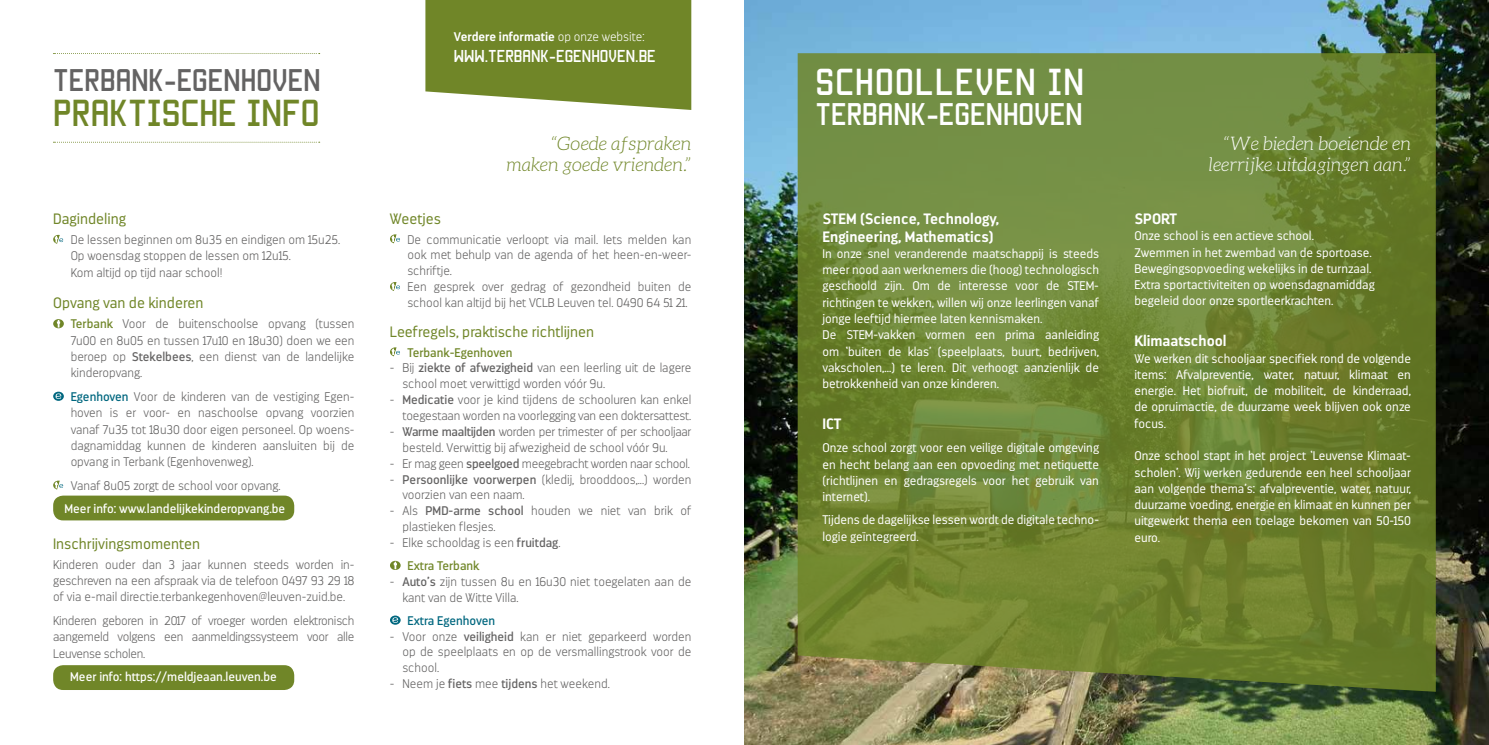
<style>
.page{position:relative;width:1489px;height:745px;background:#fff}
.page>*{position:absolute;margin:0;border:0;box-sizing:border-box;transform-origin:0 0}
.t1{font:30px "Manteka";color:#708628}
.t2{font:30px "Manteka";letter-spacing:.04em;color:#fff}
.t3{font:25px "Manteka";color:#fff}
.t4{font:25px "Manteka";color:#646363}
.t5{font:italic 300 18.75px/21.2px "Aleo";color:#fff;text-align:right}
.t6{font:italic 300 18.75px/21.2px "Aleo";color:#708628;text-align:right}
.t7{font:300 15px "Darwin";color:#708628}
.t8{font:700 15px/17.5px "Darwin";color:#fff}
.t9{font:13.75px "Manteka";color:#fff}
.t10{font:200 12.5px/16.4px "Darwin";color:#646363}
.t11{font:300 12.5px/16.2px "Darwin";color:#fff}
.t12{font:12.5px "Darwin";color:#fff}
.t13{font:200 12.5px "Darwin";letter-spacing:-.02em;color:#646363}
.t14{font:700 12.5px "Darwin";color:#fff}
.t15{font:12.5px "Darwin";color:#708628}
.t16{font:12.5px "Darwin";color:#00677f}
.s1{font-weight:400;color:#708628}
.s2{font-weight:400}
.s3{font-weight:400;color:#00677f}
.s4{font-weight:200}
</style>
<div class="page">
<div style="left:53px;top:664px;width:241px;height:25px;background:#708628;border-radius:10px"></div>
<svg style="left:53px;top:53px;width:267px;height:1px"></svg>
<svg style="left:425px;top:0;width:266px;height:110px;background:#7d913c"></svg>
<svg style="left:390px;top:234px;width:10px;height:9px"></svg>
<svg style="left:390px;top:282px;width:10px;height:9px"></svg>
<svg style="left:390px;top:347px;width:10px;height:9px"></svg>
<svg style="left:390px;top:560px;width:10px;height:9px"></svg>
<svg style="left:394px;top:561px;width:3px;height:7px"></svg>
<svg style="left:390px;top:615px;width:10px;height:9px"></svg>
<svg style="left:392px;top:617px;width:6px;height:5px"></svg>
<div style="left:53px;top:495px;width:241px;height:25px;background:#708628;border-radius:10px"></div>
<svg style="left:53px;top:235px;width:11px;height:9px"></svg>
<svg style="left:53px;top:319px;width:11px;height:9px"></svg>
<svg style="left:57px;top:320px;width:3px;height:7px"></svg>
<svg style="left:53px;top:391px;width:11px;height:9px"></svg>
<svg style="left:56px;top:393px;width:5px;height:6px"></svg>
<svg style="left:53px;top:480px;width:11px;height:9px"></svg>
<img style="left:744px;top:0;width:744px;height:744px">
<svg style="left:797px;top:53px;width:638px;height:638px;background:#708536"></svg>
<svg style="left:53px;top:142px;width:267px;height:1px"></svg>
<h2 class="t4" style="left:53px;top:63px;width:269px">TERBANK-EGENHOVEN</h2>
<h1 class="t1" style="left:53px;top:92px;width:268px">PRAKTISCHE INFO</h1>
<p class="t7" style="left:53px;top:210px;width:74px">Dagindeling</p>
<p class="t10" style="left:71px;top:231px;width:271px">De lessen beginnen om 8u35 en eindigen om 15u25.<br>Op woensdag stoppen de lessen om 12u15.<br>Kom altijd op tijd naar school!</p>
<p class="t7" style="left:53px;top:294px;width:152px">Opvang van de kinderen</p>
<p class="t10" style="left:71px;top:315px;width:285px;text-align:justify"><span class="s1">Terbank</span> Voor de buitenschoolse opvang (tussen 7u00 en 8u05 en tussen 17u10 en 18u30) doen we een beroep op <span class="s2">Stekelbees</span>, een dienst van de landelijke kinderopvang.</p>
<p class="t10" style="left:71px;top:388px;width:285px;text-align:justify"><span class="s3">Egenhoven</span> Voor de kinderen van de vestiging Egen&shy;hoven is er voor- en naschoolse opvang voorzien vanaf 7u35 tot 18u30 door eigen personeel. Op woens&shy;dagnamiddag kunnen de kinderen aansluiten bij de opvang in Terbank (Egenhovenweg).</p>
<p class="t10" style="left:71px;top:477px;width:211px">Vanaf 8u05 zorgt de school voor opvang.</p>
<p class="t12" style="left:65px;top:501px;width:222px">Meer info: www.landelijkekinderopvang.be</p>
<p class="t7" style="left:53px;top:534px;width:148px">Inschrijvingsmomenten</p>
<p class="t10" style="left:53px;top:556px;width:303px;text-align:justify">Kinderen ouder dan 3 jaar kunnen steeds worden in&shy;geschreven na een afspraak via de telefoon 0497 93 29 18 of via e-mail directie.terbankegenhoven@leuven-zuid.be.</p>
<p class="t10" style="left:53px;top:612px;width:303px;text-align:justify">Kinderen geboren in 2017 of vroeger worden elektronisch aangemeld volgens een aanmeldingssysteem voor alle Leuvense scholen.</p>
<p class="t12" style="left:70px;top:668px;width:208px">Meer info: https://meldjeaan.leuven.be</p>
<p class="t14" style="left:454px;top:29px;width:192px">Verdere informatie <span class="s4">op onze website:</span></p>
<p class="t9" style="left:454px;top:47px;width:203px">WWW.TERBANK-EGENHOVEN.BE</p>
<h3 class="t6" style="left:506px;top:132px;width:186px">“Goede afspraken maken goede vrienden.”</h3>
<p class="t7" style="left:390px;top:210px;width:52px">Weetjes</p>
<p class="t10" style="left:407px;top:231px;width:285px;line-height:15.9px">De communicatie verloopt via mail. Iets melden kan ook met behulp van de agenda of het heen-en-weer&shy;schriftje.<br>Een gesprek over gedrag of gezondheid buiten de school kan altijd bij het VCLB Leuven tel. 0490 64 51 21.</p>
<p class="t7" style="left:390px;top:323px;width:206px">Leefregels, praktische richtlijnen</p>
<p class="t15" style="left:407px;top:344px;width:107px">Terbank-Egenhoven</p>
<p class="t10" style="left:402px;top:360px;width:290px;line-height:15.9px;text-indent:-12px">- Bij <span class="s2">ziekte of afwezigheid</span> van een leerling uit de lagere school moet verwittigd worden vóór 9u.</p>
<p class="t10" style="left:390px;top:392px;width:303px;line-height:15.9px;text-align:right">- <span class="s2">Medicatie</span> voor je kind tijdens de schooluren kan enkel toegestaan worden na voorlegging van een doktersattest.</p>
<p class="t10" style="left:402px;top:423px;width:290px;line-height:15.9px;text-indent:-12px">- <span class="s2">Warme maaltijden</span> worden per trimester of per schooljaar besteld. Verwittig bij afwezigheid de school vóór 9u.</p>
<p class="t13" style="left:390px;top:455px;width:301px">- Er mag geen <span class="s2">speelgoed</span> meegebracht worden naar school.</p>
<p class="t10" style="left:402px;top:471px;width:290px;line-height:15.9px;text-indent:-12px">- <span class="s2">Persoonlijke voorwerpen</span> (kledij, brooddoos,...) worden voorzien van een naam.</p>
<p class="t10" style="left:402px;top:502px;width:290px;line-height:15.9px;text-indent:-12px">- Als <span class="s2">PMD-arme school</span> houden we niet van brik of plastieken flesjes.</p>
<p class="t10" style="left:407px;top:531px;width:154px;line-height:23px;text-indent:-17px">- Elke schooldag is een <span class="s2">fruitdag</span>.<br><span class="s1">Extra Terbank</span></p>
<p class="t10" style="left:402px;top:573px;width:290px;line-height:15.9px;text-indent:-12px">- <span class="s2">Auto’s</span> zijn tussen 8u en 16u30 niet toegelaten aan de kant van de Witte Villa.</p>
<p class="t16" style="left:407px;top:612px;width:89px">Extra Egenhoven</p>
<p class="t10" style="left:402px;top:628px;width:290px;line-height:15.9px;text-align:justify;text-indent:-12px">- Voor onze <span class="s2">veiligheid</span> kan er niet geparkeerd worden op de speelplaats en op de versmallingstrook voor de school.</p>
<p class="t10" style="left:390px;top:675px;width:221px">- Neem je <span class="s2">fiets</span> mee <span class="s2">tijdens</span> het weekend.</p>
<h1 class="t2" style="left:815px;top:61px;width:270px">SCHOOLLEVEN IN</h1>
<h2 class="t3" style="left:815px;top:97px;width:269px">TERBANK-EGENHOVEN</h2>
<p class="t8" style="left:822px;top:210px;width:178px">STEM (Science, Technology,<br>Engineering, Mathematics)</p>
<p class="t11" style="left:822px;top:245px;width:278px">In onze snel veranderende maatschappij is steeds meer nood aan werknemers die (hoog) technologisch geschoold zijn. Om de interesse voor de STEM&shy;richtingen te wekken, willen wij onze leerlingen vanaf jonge leeftijd hiermee laten kennismaken.<br>De STEM-vakken vormen een prima aanleiding om ‘buiten de klas’ (speelplaats, buurt, bedrijven, vakscholen,...) te leren. Dit verhoogt aanzienlijk de betrokkenheid van onze kinderen.</p>
<p class="t8" style="left:822px;top:414px;width:20px">ICT</p>
<p class="t11" style="left:822px;top:439px;width:278px;text-align:justify">Onze school zorgt voor een veilige digitale omgeving en hecht belang aan een opvoeding met netiquette (richtlijnen en gedragsregels voor het gebruik van internet).</p>
<p class="t11" style="left:822px;top:511px;width:278px">Tijdens de dagelijkse lessen wordt de digitale techno&shy;logie geïntegreerd.</p>
<h3 class="t5" style="left:1208px;top:132px;width:203px">“We bieden boeiende en leerrijke uitdagingen aan.”</h3>
<p class="t8" style="left:1134px;top:210px;width:44px">SPORT</p>
<p class="t11" style="left:1134px;top:228px;width:242px">Onze school is een actieve school.<br>Zwemmen in het zwembad van de sportoase.<br>Bewegingsopvoeding wekelijks in de turnzaal.<br>Extra sportactiviteiten op woensdagnamiddag begeleid door onze sportleerkrachten.</p>
<p class="t8" style="left:1134px;top:332px;width:94px">Klimaatschool</p>
<p class="t11" style="left:1134px;top:350px;width:278px;text-align:justify">We werken dit schooljaar specifiek rond de volgende items: Afvalpreventie, water, natuur, klimaat en energie. Het biofruit, de mobiliteit, de kinderraad, de opruimactie, de duurzame week blijven ook onze focus.</p>
<p class="t11" style="left:1134px;top:447px;width:278px;text-align:justify">Onze school stapt in het project ‘Leuvense Klimaat&shy;scholen’. Wij werken gedurende een heel schooljaar aan volgende thema’s: afvalpreventie, water, natuur, duurzame voeding, energie en klimaat en kunnen per uitgewerkt thema een toelage bekomen van 50-150 euro.</p>
</div>
